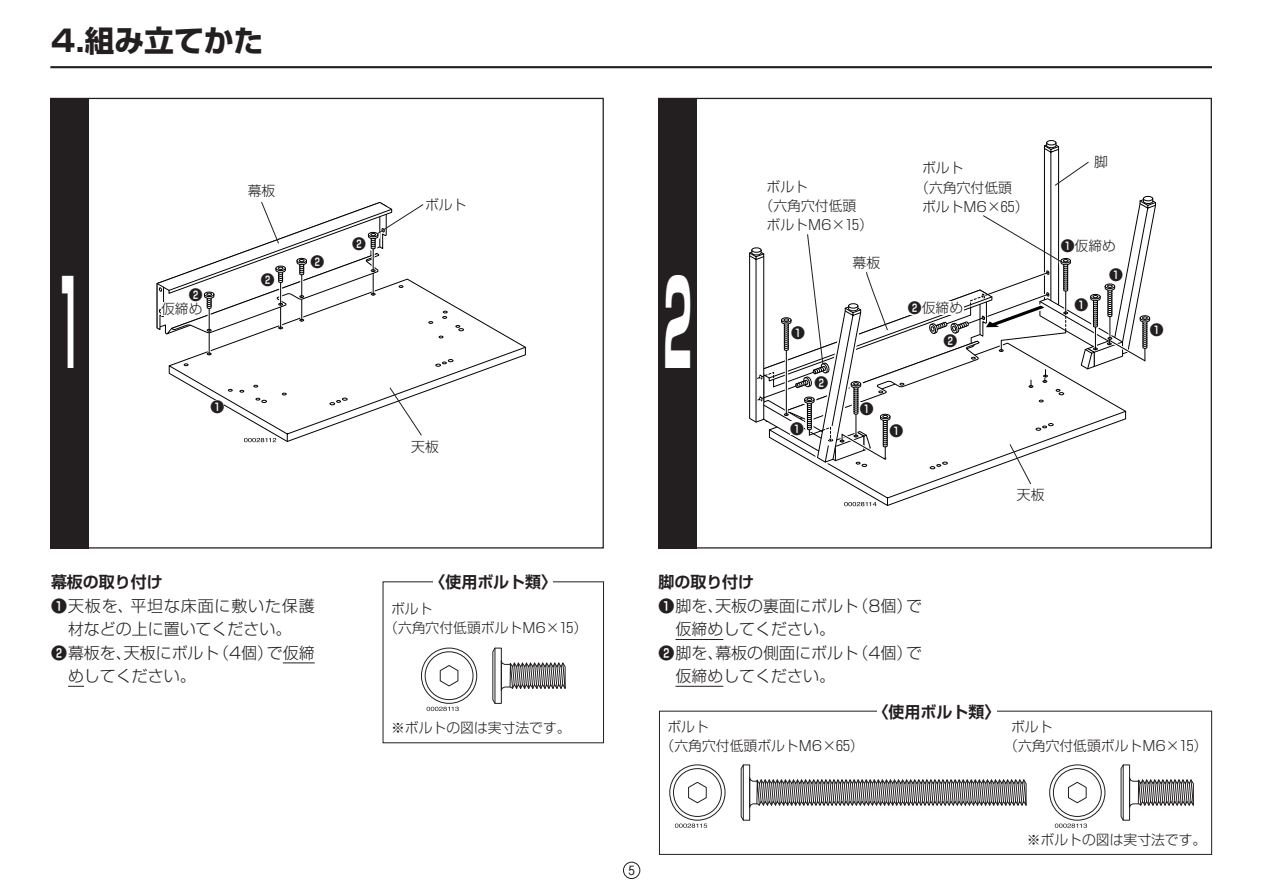
<style>
.page{position:relative;width:1263px;height:893px;background:#fff}
.page>*{position:absolute;margin:0;border:0;box-sizing:border-box;transform-origin:0 0}
.t1{font:700 117px "Shin Go Pro";color:#fff;scale:.3 1}
.t2{font:700 29.7px "Shin Go Pro";color:#231f20}
.t3{font:300 15.9px "Shin Go Pro";color:#231f20}
.t4{font:700 15.9px "Shin Go Pro De";color:#231f20}
.t5{font:300 15.9px "Shin Go Pro";letter-spacing:.055em;color:#231f20}
.t6{font:300 13.8px/19.2px "Shin Go Pro";color:#231f20}
.t7{font:700 13.8px "Shin Go Pro De";color:#231f20}
.t8{font:500 12.75px "Gothic BBB Pro";color:#231f20}
.s1{font-family:"Shin Go Pro De";font-weight:700}
</style>
<div class="page">
<div style="left:658px;top:98px;width:39px;height:451px;background:#231f20"></div>
<div style="left:623px;top:862px;width:17px;height:17px;border:1px solid #231f20;border-radius:50%"></div>
<svg style="left:851px;top:485px;width:94px;height:21px"></svg>
<svg style="left:844px;top:502px;width:32px;height:4px"></svg>
<div style="left:50px;top:98px;width:39px;height:451px;background:#231f20"></div>
<hr style="left:283px;top:662px;width:32px;height:1px;background:#231f20">
<svg style="left:68px;top:686px;width:16px;height:1px"></svg>
<hr style="left:675px;top:639px;width:48px;height:1px;background:#231f20">
<hr style="left:675px;top:686px;width:48px;height:1px;background:#231f20">
<hr style="left:50px;top:66px;width:1162px;height:2px;background:#231f20">
<div style="left:659px;top:711px;width:553px;height:144px;border:1px solid #231f20"></div>
<div style="left:877px;top:704px;width:119px;height:16px;background:#fff"></div>
<svg style="left:421px;top:648px;width:144px;height:63px"></svg>
<svg style="left:1049px;top:764px;width:145px;height:64px"></svg>
<svg style="left:669px;top:764px;width:357px;height:64px"></svg>
<svg style="left:157px;top:202px;width:369px;height:240px"></svg>
<svg style="left:749px;top:140px;width:407px;height:345px"></svg>
<h2 class="t2" style="left:51px;top:17px;width:214px">4.組み立てかた</h2>
<p class="t6" style="left:248px;top:179px;width:29px">幕板</p>
<p class="t6" style="left:425px;top:193px;width:43px">ボルト</p>
<p class="t6" style="left:766px;top:175px;width:43px">ボルト</p>
<p class="t6" style="left:760px;top:194px;width:98px">（六角穴付低頭</p>
<p class="t6" style="left:766px;top:213px;width:108px">ボルトM6×15）</p>
<p class="t6" style="left:922px;top:157px;width:43px">ボルト</p>
<p class="t6" style="left:915px;top:176px;width:98px">（六角穴付低頭</p>
<p class="t6" style="left:922px;top:195px;width:108px">ボルトM6×65）</p>
<p class="t6" style="left:1094px;top:150px;width:15px">脚</p>
<p class="t7" style="left:352px;top:232px;width:15px">❷</p>
<p class="t6" style="left:1061px;top:235px;width:57px"><span class="s1">❶</span>仮締め</p>
<h1 class="t1" style="left:55px;top:230px;width:97px">1</h1>
<p class="t7" style="left:189px;top:284px;width:15px">❷</p>
<p class="t6" style="left:161px;top:298px;width:43px">仮締め</p>
<p class="t7" style="left:261px;top:268px;width:15px">❷</p>
<p class="t7" style="left:310px;top:250px;width:15px">❷</p>
<h1 class="t1" style="left:663px;top:230px;width:97px">2</h1>
<p class="t7" style="left:791px;top:322px;width:15px">❶</p>
<p class="t6" style="left:853px;top:252px;width:29px">幕板</p>
<p class="t6" style="left:908px;top:297px;width:57px"><span class="s1">❷</span>仮締め</p>
<p class="t7" style="left:943px;top:330px;width:15px">❷</p>
<p class="t7" style="left:1075px;top:294px;width:15px">❶</p>
<p class="t7" style="left:1109px;top:264px;width:15px">❶</p>
<p class="t7" style="left:1150px;top:319px;width:15px">❶</p>
<p class="t7" style="left:814px;top:371px;width:15px">❷</p>
<p class="t7" style="left:210px;top:396px;width:15px">❶</p>
<p class="t7" style="left:860px;top:397px;width:15px">❶</p>
<p class="t7" style="left:790px;top:417px;width:15px">❶</p>
<p class="t7" style="left:890px;top:420px;width:15px">❶</p>
<p class="t6" style="left:411px;top:435px;width:29px">天板</p>
<p class="t6" style="left:1017px;top:484px;width:29px">天板</p>
<p class="t4" style="left:51px;top:569px;width:113px">幕板の取り付け</p>
<p class="t5" style="left:51px;top:593px;width:265px"><span class="s1">❶</span> 天板を、平坦な床面に敷いた保護</p>
<p class="t3" style="left:68px;top:616px;width:225px">材などの上に置いてください。</p>
<p class="t3" style="left:51px;top:640px;width:265px"><span class="s1">❷</span> 幕板を、天板にボルト（4個）で仮締</p>
<p class="t3" style="left:68px;top:663px;width:129px">めしてください。</p>
<p class="t4" style="left:429px;top:569px;width:129px">〈使用ボルト類〉</p>
<p class="t6" style="left:384px;top:597px;width:205px;text-indent:7px">ボルト<br>（六角穴付低頭ボルトM6×15）</p>
<p class="t4" style="left:658px;top:569px;width:97px">脚の取り付け</p>
<p class="t3" style="left:658px;top:593px;width:265px"><span class="s1">❶</span> 脚を、天板の裏面にボルト（8個）で</p>
<p class="t3" style="left:675px;top:616px;width:161px">仮締めしてください。</p>
<p class="t3" style="left:658px;top:640px;width:265px"><span class="s1">❷</span> 脚を、幕板の側面にボルト（4個）で</p>
<p class="t3" style="left:675px;top:663px;width:161px">仮締めしてください。</p>
<p class="t6" style="left:391px;top:716px;width:181px">※ボルトの図は実寸法です。</p>
<p class="t4" style="left:873px;top:699px;width:129px">〈使用ボルト類〉</p>
<p class="t6" style="left:661px;top:715px;width:205px;text-indent:7px">ボルト<br>（六角穴付低頭ボルトM6×65）</p>
<p class="t6" style="left:1004px;top:715px;width:205px;text-indent:7px">ボルト<br>（六角穴付低頭ボルトM6×15）</p>
<p class="t6" style="left:1027px;top:829px;width:181px">※ボルトの図は実寸法です。</p>
<p class="t8" style="left:628px;top:860px;width:8px">5</p>
</div>
